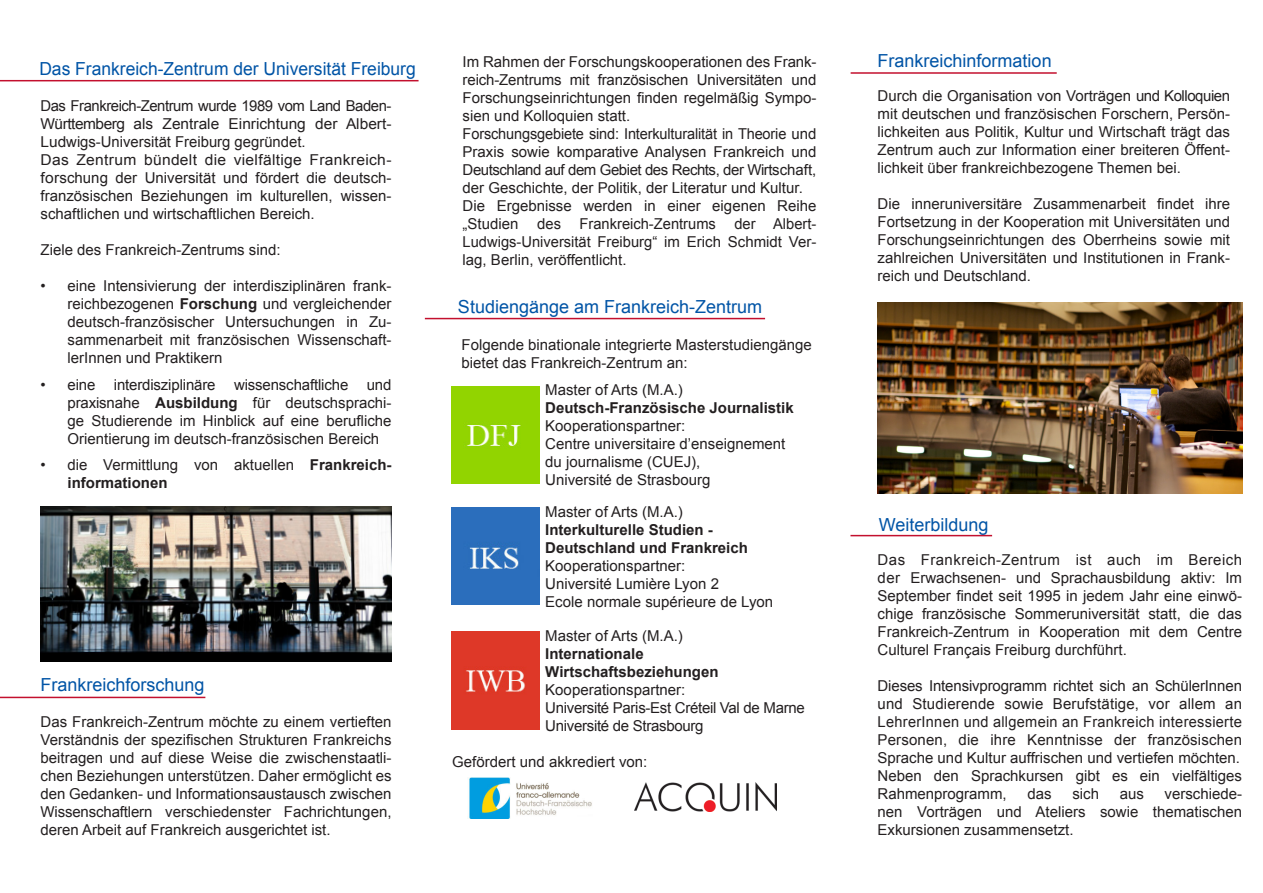
<style>
.page{position:relative;width:1263px;height:893px;background:#fff}
.page>*{position:absolute;margin:0;border:0;box-sizing:border-box;transform-origin:0 0}
.t1{font:18px "Arial";color:#0154a6}
.t2{font:15px/18px "Arial";color:#231f20;text-align:justify}
.t3{font:15px/18px "Arial";color:#231f20;text-align:justify;scale:1.04 1}
.t4{font:700 15px "Arial";color:#231f20}
.t5{font:15px "Arial";letter-spacing:-.02em;color:#231f20}
.s1{font-weight:700}
</style>
<div class="page">
<hr style="left:425px;top:318px;width:340px;height:1px;background:#c3102e">
<hr style="left:0;top:697px;width:205px;height:1px;background:#c3102e">
<hr style="left:851px;top:72px;width:206px;height:2px;background:#c3102e">
<img style="left:468px;top:778px;width:124px;height:41px">
<img style="left:634px;top:782px;width:142px;height:30px">
<hr style="left:850px;top:535px;width:142px;height:1px;background:#c3102e">
<hr style="left:0;top:80px;width:418px;height:1px;background:#c3102e">
<div style="left:452px;top:386px;width:87px;height:98px;background:#92d400"></div>
<img style="left:452px;top:507px;width:87px;height:98px">
<img style="left:452px;top:632px;width:87px;height:98px">
<img style="left:878px;top:302px;width:364px;height:192px">
<img style="left:40px;top:506px;width:352px;height:156px">
<p class="t1" style="left:39px;top:56px;width:378px">Das Frankreich-Zentrum der Universität Freiburg</p>
<p class="t2" style="left:40px;top:97px;width:352px">Das Frankreich-Zentrum wurde 1989 vom Land Baden-Württemberg als Zentrale Einrichtung der Albert-Ludwigs-Universität Freiburg gegründet.</p>
<p class="t3" style="left:40px;top:151px;width:339px">Das Zentrum bündelt die vielfältige Frankreich&shy;forschung der Universität und fördert die deutsch&shy;französischen Beziehungen im kulturellen, wissen&shy;schaftlichen und wirtschaftlichen Bereich.</p>
<p class="t2" style="left:40px;top:241px;width:242px">Ziele des Frankreich-Zentrums sind:</p>
<p class="t2" style="left:68px;top:277px;width:325px;text-indent:-27px">• eine Intensivierung der interdisziplinären frank&shy;reichbezogenen <span class="s1">Forschung</span> und vergleichender deutsch-französischer Untersuchungen in Zu&shy;sammenarbeit mit französischen Wissenschaft&shy;lerInnen und Praktikern</p>
<p class="t2" style="left:68px;top:375px;width:325px;text-indent:-27px">• eine interdisziplinäre wissenschaftliche und praxisnahe <span class="s1">Ausbildung</span> für deutschsprachi&shy;ge Studierende im Hinblick auf eine berufliche Orientierung im deutsch-französischen Bereich</p>
<p class="t2" style="left:68px;top:456px;width:325px;text-indent:-27px">• die Vermittlung von aktuellen <span class="s1">Frankreich&shy;informationen</span></p>
<p class="t1" style="left:40px;top:673px;width:166px">Frankreichforschung</p>
<p class="t2" style="left:40px;top:713px;width:352px">Das Frankreich-Zentrum möchte zu einem vertieften Verständnis der spezifischen Strukturen Frankreichs beitragen und auf diese Weise die zwischenstaatli&shy;chen Beziehungen unterstützen. Daher ermöglicht es den Gedanken- und Informationsaustausch zwischen Wissenschaftlern verschiedenster Fachrichtungen, deren Arbeit auf Frankreich ausgerichtet ist.</p>
<p class="t2" style="left:463px;top:53px;width:355px">Im Rahmen der Forschungskooperationen des Frank&shy;reich-Zentrums mit französischen Universitäten und Forschungseinrichtungen finden regelmäßig Sympo&shy;sien und Kolloquien statt.</p>
<p class="t2" style="left:463px;top:125px;width:355px">Forschungsgebiete sind: Interkulturalität in Theorie und Praxis sowie komparative Analysen Frankreich und Deutschland auf dem Gebiet des Rechts, der Wirtschaft, der Geschichte, der Politik, der Literatur und Kultur.</p>
<p class="t2" style="left:463px;top:197px;width:355px">Die Ergebnisse werden in einer eigenen Reihe „Studien</p>
<p class="t2" style="left:463px;top:215px;width:355px;text-indent:75px">des Frankreich-Zentrums der Albert-Ludwigs-Universität Freiburg“ im Erich Schmidt Ver&shy;lag, Berlin, veröffentlicht.</p>
<p class="t1" style="left:458px;top:295px;width:306px">Studiengänge am Frankreich-Zentrum</p>
<p class="t2" style="left:462px;top:336px;width:352px">Folgende binationale integrierte Masterstudiengänge bietet das Frankreich-Zentrum an:</p>
<p class="t2" style="left:545px;top:381px;width:139px">Master of Arts (M.A.)</p>
<p class="t4" style="left:545px;top:398px;width:250px">Deutsch-Französische Journalistik</p>
<p class="t2" style="left:545px;top:417px;width:142px">Kooperationspartner:</p>
<p class="t2" style="left:545px;top:435px;width:242px;text-align:left">Centre universitaire d’enseignement du journalisme (CUEJ),<br>Université de Strasbourg</p>
<p class="t2" style="left:545px;top:502px;width:139px">Master of Arts (M.A.)</p>
<p class="t4" style="left:545px;top:519px;width:169px">Interkulturelle Studien -</p>
<p class="t4" style="left:545px;top:537px;width:204px">Deutschland und Frankreich</p>
<p class="t2" style="left:545px;top:556px;width:142px">Kooperationspartner:</p>
<p class="t2" style="left:545px;top:574px;width:175px">Université Lumière Lyon 2</p>
<p class="t2" style="left:545px;top:592px;width:229px">Ecole normale supérieure de Lyon</p>
<p class="t2" style="left:545px;top:627px;width:139px">Master of Arts (M.A.)</p>
<p class="t4" style="left:545px;top:643px;width:100px">Internationale</p>
<p class="t4" style="left:545px;top:661px;width:175px">Wirtschaftsbeziehungen</p>
<p class="t2" style="left:545px;top:681px;width:142px">Kooperationspartner:</p>
<p class="t5" style="left:545px;top:698px;width:261px">Université Paris-Est Créteil Val de Marne</p>
<p class="t5" style="left:545px;top:716px;width:160px">Université de Strasbourg</p>
<p class="t2" style="left:452px;top:753px;width:197px">Gefördert und akkrediert von:</p>
<p class="t1" style="left:878px;top:49px;width:176px">Frankreichinformation</p>
<p class="t2" style="left:878px;top:87px;width:354px">Durch die Organisation von Vorträgen und Kolloquien mit deutschen und französischen Forschern, Persön&shy;lichkeiten aus Politik, Kultur und Wirtschaft trägt das Zentrum auch zur Information einer breiteren Öffent&shy;lichkeit über frankreichbezogene Themen bei.</p>
<p class="t2" style="left:878px;top:195px;width:354px">Die inneruniversitäre Zusammenarbeit findet ihre Fortsetzung in der Kooperation mit Universitäten und Forschungseinrichtungen des Oberrheins sowie mit zahlreichen Universitäten und Institutionen in Frank&shy;reich und Deutschland.</p>
<p class="t1" style="left:879px;top:513px;width:111px">Weiterbildung</p>
<p class="t2" style="left:878px;top:551px;width:366px">Das Frankreich-Zentrum ist auch im Bereich der Erwachsenen- und Sprachausbildung aktiv: Im September findet seit 1995 in jedem Jahr eine einwö&shy;chige französische Sommeruniversität statt, die das Frankreich-Zentrum in Kooperation mit dem Centre Culturel Français Freiburg durchführt.</p>
<p class="t2" style="left:878px;top:677px;width:366px">Dieses Intensivprogramm richtet sich an SchülerInnen und Studierende sowie Berufstätige, vor allem an LehrerInnen und allgemein an Frankreich interessierte</p>
<p class="t2" style="left:878px;top:731px;width:366px">Personen, die ihre Kenntnisse der französischen<br>Sprache und Kultur auffrischen und vertiefen möchten.</p>
<p class="t2" style="left:878px;top:767px;width:366px">Neben den Sprachkursen gibt es ein vielfältiges<br>Rahmenprogramm,</p>
<p class="t2" style="left:878px;top:785px;width:366px;text-indent:287px">verschiede&shy;nen Vorträgen und Ateliers sowie thematischen Exkursionen zusammensetzt.</p>
<p class="t2" style="left:1027px;top:785px;width:26px">das</p>
<p class="t2" style="left:1072px;top:785px;width:28px">sich</p>
<p class="t2" style="left:1120px;top:785px;width:26px">aus</p>
</div>
